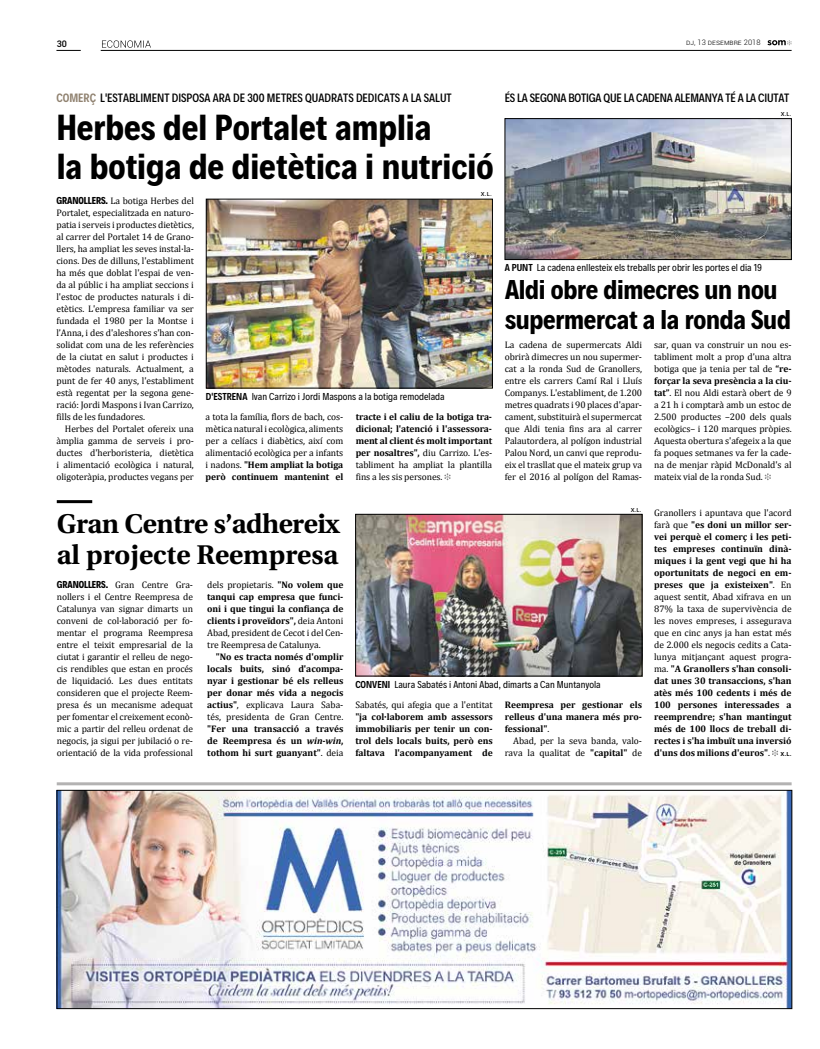
<style>
.page{position:relative;width:820px;height:1049px;background:#fff}
.page>*{position:absolute;margin:0;border:0;box-sizing:border-box;transform-origin:0 0}
.t1{font:700 36px/39px "Decalotype";color:#000}
.t2{font:700 27px/30px "Decalotype";letter-spacing:-.01em;color:#000}
.t3{font:700 27px/31px "Linguistics Pro";color:#000}
.t4{font:500 12px "Decalotype";color:#000}
.t5{font:10px "Decalotype";color:#000}
.t6{font:9.5px/12px "Cambria";letter-spacing:-.01em;color:#000;text-align:justify}
.t7{font:700 9.5px/12px "Cambria";letter-spacing:-.005em;color:#000;text-align:justify}
.t8{font:500 9px "Roboto";color:#000}
.t9{font:300 7.5px "Roboto";color:#000}
.t10{font:7px "Roboto";color:#000}
.s1{font-weight:600;color:#908270}
.s2{font-family:"Decalotype";font-weight:700;font-size:10px}
.s3{font-weight:400}
.s4{font-weight:600}
.s5{font-weight:700}
.s6{font-family:"Roboto";font-weight:500;font-size:7px}
.s7{font-style:italic}
</style>
<div class="page">
<svg style="left:767px;top:40px;width:24px;height:5px"></svg>
<svg style="left:102px;top:40px;width:49px;height:8px"></svg>
<hr style="left:101px;top:50px;width:690px;height:1px;background:#000">
<svg style="left:56px;top:50px;width:25px;height:1px"></svg>
<hr style="left:57px;top:782px;width:734px;height:3px;background:#b3b2b2">
<img style="left:59px;top:792px;width:730px;height:215px">
<div style="left:57px;top:790px;width:734px;height:219px;border:1px solid #000"></div>
<svg style="left:444px;top:473px;width:6px;height:7px"></svg>
<img style="left:208px;top:201px;width:282px;height:185px">
<div style="left:206px;top:199px;width:286px;height:189px;border:1px solid #000"></div>
<hr style="left:57px;top:500px;width:35px;height:3px;background:#000">
<img style="left:357px;top:516px;width:283px;height:158px">
<div style="left:355px;top:514px;width:287px;height:162px;border:1px solid #000"></div>
<img style="left:506px;top:120px;width:283px;height:138px">
<div style="left:504px;top:118px;width:287px;height:142px;border:1px solid #000"></div>
<svg style="left:764px;top:473px;width:6px;height:7px"></svg>
<svg style="left:772px;top:749px;width:5px;height:7px"></svg>
<p class="t8" style="left:57px;top:37px;width:12px">30</p>
<p class="t9" style="left:685px;top:37px;width:76px">dj, 13 DESEMBRE 2018</p>
<p class="t4" style="left:56px;top:89px;width:396px"><span class="s1">COMERÇ</span> L'ESTABLIMENT DISPOSA ARA DE 300 METRES QUADRATS DEDICATS A LA SALUT</p>
<p class="t4" style="left:504px;top:89px;width:286px">ÉS LA SEGONA BOTIGA QUE LA CADENA ALEMANYA TÉ A LA CIUTAT</p>
<h1 class="t1" style="left:57px;top:106px;width:438px">Herbes del Portalet amplia<br>la botiga de dietètica i nutrició</h1>
<p class="t10" style="left:780px;top:109px;width:12px">x.l.</p>
<p class="t10" style="left:481px;top:189px;width:12px">x.l.</p>
<p class="t6" style="left:56px;top:195px;width:139px"><span class="s2">GRANOLLERS.</span> La botiga Herbes del Portalet, especialitzada en naturo&shy;patia i serveis i productes dietètics, al carrer del Portalet 14 de Grano&shy;llers, ha ampliat les seves instal·la&shy;cions. Des de dilluns, l'establiment ha més que doblat l'espai de ven&shy;da al públic i ha ampliat seccions i l'estoc de productes naturals i di&shy;etètics. L'empresa familiar va ser fundada el 1980 per la Montse i l’Anna, i des d'aleshores s'han con&shy;solidat com una de les referències de la ciutat en salut i productes i mètodes naturals. Actualment, a punt de fer 40 anys, l'establiment està regentat per la segona gene&shy;ració: Jordi Maspons i Ivan Carrizo, fills de les fundadores.</p>
<p class="t6" style="left:56px;top:423px;width:139px;text-indent:9px">Herbes del Portalet ofereix una àmplia gamma de serveis i pro&shy;ductes d'herboristeria, dietètica i alimentació ecològica i natural, oligoteràpia, productes vegans per</p>
<p class="t7" style="left:355px;top:410px;width:138px">tracte i el caliu de la botiga tra&shy;dicional; l'atenció i l'assessora&shy;ment al client és molt important per nosaltres", <span class="s3">diu Carrizo. L'es&shy;tabliment ha ampliat la plantilla fins a les sis persones.</span></p>
<p class="t5" style="left:504px;top:261px;width:258px"><span class="s4">A PUNT</span> La cadena enllesteix els treballs per obrir les portes el dia 19</p>
<h2 class="t2" style="left:505px;top:273px;width:287px">Aldi obre dimecres un nou supermercat a la ronda Sud</h2>
<p class="t6" style="left:504px;top:339px;width:139px">La cadena de supermercats Aldi obrirà dimecres un nou supermer&shy;cat a la ronda Sud de Granollers, entre els carrers Camí Ral i Lluís Companys. L'establiment, de 1.200 metres quadrats i 90 places d'apar&shy;cament, substituirà el supermercat que Aldi tenia fins ara al carrer Palautordera, al polígon industrial Palou Nord, un canvi que reprodu&shy;eix el trasllat que el mateix grup va fer el 2016 al polígon del Ramas-</p>
<p class="t6" style="left:653px;top:339px;width:139px">sar, quan va construir un nou es&shy;tabliment molt a prop d’una altra botiga que ja tenia per tal de <span class="s5">“re&shy;forçar la seva presència a la ciu&shy;tat”</span>. El nou Aldi estarà obert de 9 a 21 h i comptarà amb un estoc de 2.500 productes –200 dels quals ecològics– i 120 marques pròpies.<br>Aquesta obertura s'afegeix a la que fa poques setmanes va fer la cade&shy;na de menjar ràpid McDonald's al mateix vial de la ronda Sud.</p>
<p class="t7" style="left:653px;top:506px;width:139px"><span class="s3">Granollers i apuntava que l'acord farà que</span> "es doni un millor ser&shy;vei perquè el comerç i les peti&shy;tes empreses continuïn dinà&shy;miques i la gent vegi que hi ha oportunitats de negoci en em&shy;preses que ja existeixen"<span class="s3">. En aquest sentit, Abad xifrava en un 87% la taxa de supervivència de les noves empreses, i assegurava que en cinc anys ja han estat més de 2.000 els negocis cedits a Cata&shy;lunya mitjançant aquest progra&shy;ma.</span> "A Granollers s'han consoli&shy;dat unes 30 transaccions, s'han atès més 100 cedents i més de 100 persones interessades a reemprendre; s'han mantingut més de 100 llocs de treball di&shy;rectes i s'ha imbuït una inversió d'uns dos milions d'euros"<span class="s3">.</span> <span class="s6">x.l.</span></p>
<p class="t5" style="left:206px;top:390px;width:240px"><span class="s4">D'ESTRENA</span> Ivan Carrizo i Jordi Maspons a la botiga remodelada</p>
<p class="t6" style="left:205px;top:411px;width:139px">a tota la família, flors de bach, cos&shy;mètica natural i ecològica, aliments per a celíacs i diabètics, així com alimentació ecològica per a infants i nadons. <span class="s5">"Hem ampliat la botiga però continuem mantenint el</span></p>
<p class="t10" style="left:630px;top:505px;width:12px">x.l.</p>
<h2 class="t3" style="left:57px;top:507px;width:284px">Gran Centre s’adhereix al projecte Reempresa</h2>
<p class="t6" style="left:57px;top:579px;width:138px"><span class="s2">GRANOLLERS.</span> Gran Centre Gra&shy;nollers i el Centre Reempresa de Catalunya van signar dimarts un conveni de col·laboració per fo&shy;mentar el programa Reempresa entre el teixit empresarial de la ciutat i garantir el relleu de nego&shy;cis rendibles que estan en procés de liquidació. Les dues entitats consideren que el projecte Reem&shy;presa és un mecanisme adequat per fomentar el creixement econò&shy;mic a partir del relleu ordenat de negocis, ja sigui per jubilació o re&shy;orientació de la vida professional</p>
<p class="t7" style="left:207px;top:578px;width:138px"><span class="s3">dels propietaris.</span> "No volem que tanqui cap empresa que funci&shy;oni i que tingui la confiança de clients i proveïdors", <span class="s3">deia Antoni Abad, president de Cecot i del Cen&shy;tre Reempresa de Catalunya.</span></p>
<p class="t7" style="left:207px;top:650px;width:138px;text-indent:9px">"No es tracta només d'omplir locals buits, sinó d'acompa&shy;nyar i gestionar bé els relleus per donar més vida a negocis actius"<span class="s3">, explicava Laura Saba&shy;tés, presidenta de Gran Centre.</span></p>
<p class="t7" style="left:207px;top:722px;width:138px">"Fer una transacció a través de Reempresa és un <span class="s7">win-win</span>, tothom hi surt guanyant"<span class="s3">. deia</span></p>
<p class="t5" style="left:355px;top:677px;width:247px"><span class="s4">CONVENI</span> Laura Sabatés i Antoni Abad, dimarts a Can Muntanyola</p>
<p class="t6" style="left:355px;top:699px;width:139px">Sabatés, qui afegia que a l'entitat</p>
<p class="t7" style="left:355px;top:710px;width:139px">"ja col·laborem amb assessors immobiliaris per tenir un con&shy;trol dels locals buits, però ens faltava l'acompanyament de</p>
<p class="t7" style="left:504px;top:698px;width:139px">Reempresa per gestionar els relleus d'una manera més pro&shy;fessional"<span class="s3">.</span></p>
<p class="t6" style="left:504px;top:735px;width:139px;text-align:right">Abad, per la seva banda, valo&shy;rava la qualitat de <span class="s5">"capital"</span> de</p>
</div>
